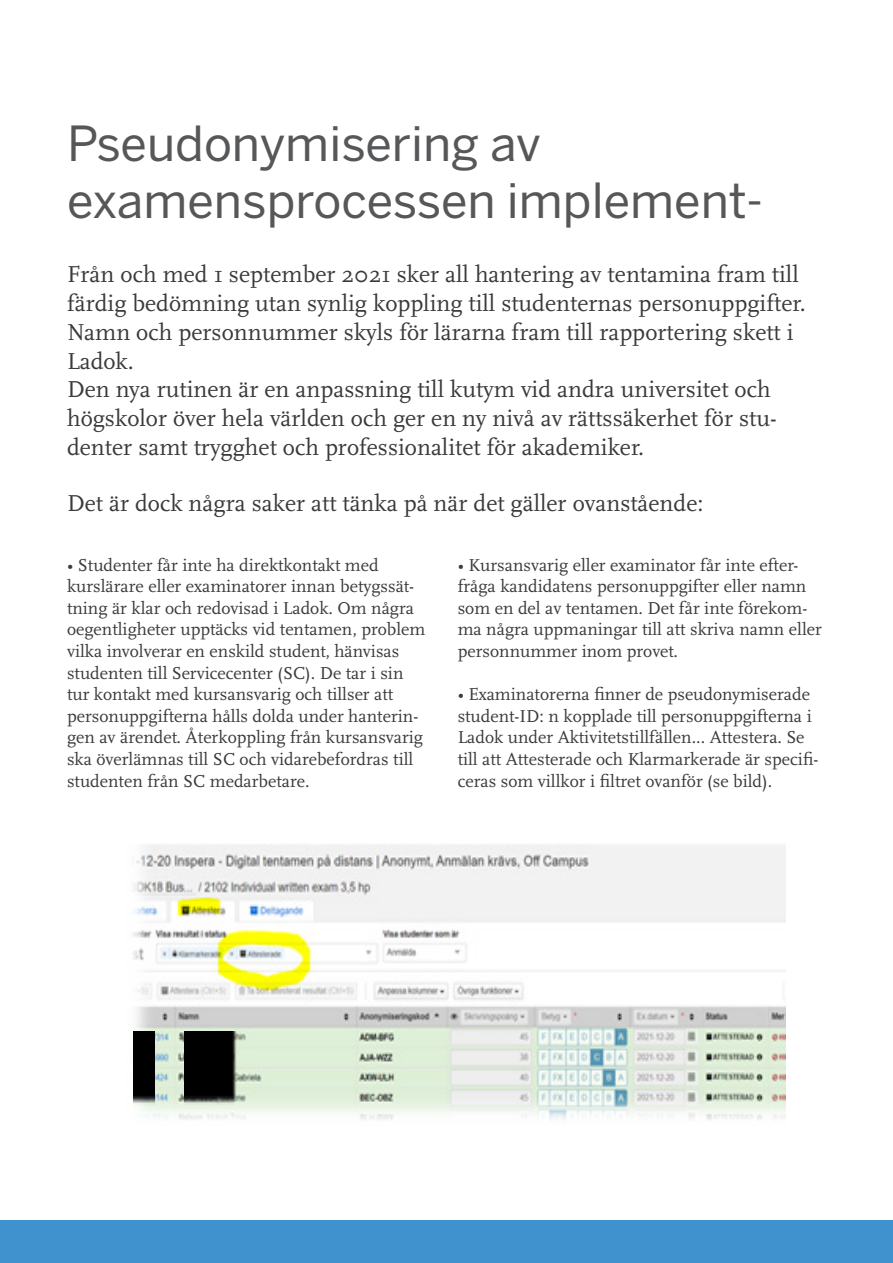
<style>
.page{position:relative;width:893px;height:1263px;background:#fff}
.page>*{position:absolute;margin:0;border:0;box-sizing:border-box;transform-origin:0 0}
._11pt_Left-reg{font:48px/57.6px "Benton Sans";color:#565759}
._11pt_Left-reg-2{font:24px/28.8px "Scala OT";color:#3b3a3b}
._11pt_Left-reg-3{font:18px/21.6px "Scala OT";color:#3b3a3b}
</style>
<div class="page">
<div style="left:0;top:1220px;width:893px;height:43px;background:#4092cf"></div>
<img style="left:133px;top:843px;width:652px;height:277px">
<img style="left:185px;top:1032px;width:53px;height:79px">
<img style="left:134px;top:1032px;width:20px;height:79px">
<p class="_11pt_Left-reg" style="left:67px;top:114px;width:698px">Pseudonymisering av examensprocessen implement-</p>
<p class="_11pt_Left-reg-2" style="left:67px;top:261px;width:740px">Från och med 1 september 2021 sker all hantering av tentamina fram till färdig bedömning utan synlig koppling till studenternas personuppgifter.<br>Namn och personnummer skyls för lärarna fram till rapportering skett i Ladok.</p>
<p class="_11pt_Left-reg-2" style="left:67px;top:376px;width:711px">Den nya rutinen är en anpassning till kutym vid andra universitet och högskolor över hela världen och ger en ny nivå av rättssäkerhet för stu&shy;denter samt trygghet och professionalitet för akademiker.</p>
<p class="_11pt_Left-reg-2" style="left:67px;top:489px;width:638px">Det är dock några saker att tänka på när det gäller ovanstående:</p>
<p class="_11pt_Left-reg-3" style="left:67px;top:554px;width:360px">• Studenter får inte ha direktkontakt med kurslärare eller examinatorer innan betygssät&shy;tning är klar och redovisad i Ladok. Om några oegentligheter upptäcks vid tentamen, problem vilka involverar en enskild student, hänvisas studenten till Servicecenter (SC). De tar i sin tur kontakt med kursansvarig och tillser att personuppgifterna hålls dolda under hanterin&shy;gen av ärendet. Återkoppling från kursansvarig ska överlämnas till SC och vidarebefordras till studenten från SC medarbetare.</p>
<p class="_11pt_Left-reg-3" style="left:458px;top:554px;width:366px">• Kursansvarig eller examinator får inte efter&shy;fråga kandidatens personuppgifter eller namn som en del av tentamen. Det får inte förekom&shy;ma några uppmaningar till att skriva namn eller personnummer inom provet.</p>
<p class="_11pt_Left-reg-3" style="left:458px;top:684px;width:362px">• Examinatorerna finner de pseudonymiserade student-ID: n kopplade till personuppgifterna i Ladok under Aktivitetstillfällen... Attestera. Se till att Attesterade och Klarmarkerade är specifi&shy;ceras som villkor i filtret ovanför (se bild).</p>
</div>
